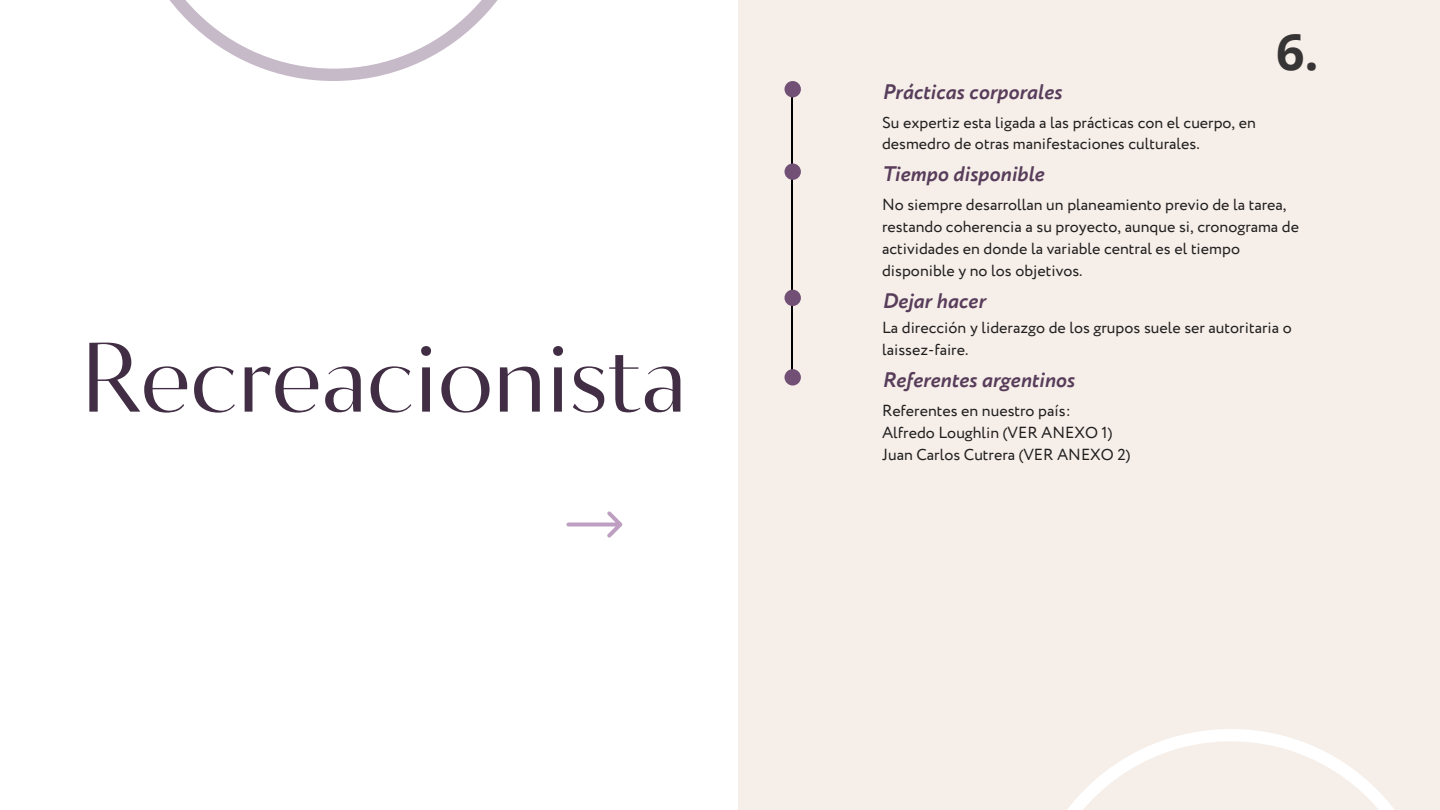
<style>
.page{position:relative;width:1440px;height:810px;background:#f6eee8}
.page>*{position:absolute;margin:0;border:0;box-sizing:border-box;transform-origin:0 0}
.t1{font:98.3px "Circe Contrast";color:#412d44}
.t2{font:700 50px "Open Sans";color:#363434}
.t3{font:italic 700 21px "Circe";color:#583d5b}
.t4{font:16px/21.8px "Circe";color:#201f1f}
</style>
<div class="page">
<svg style="left:792px;top:97px;width:1px;height:272px"></svg>
<div style="left:784px;top:81px;width:17px;height:16px;background:#725076;border-radius:50%"></div>
<div style="left:784px;top:163px;width:17px;height:17px;background:#725076;border-radius:50%"></div>
<div style="left:784px;top:290px;width:17px;height:16px;background:#725076;border-radius:50%"></div>
<div style="left:0;top:0;width:738px;height:810px;background:#fff"></div>
<svg style="left:1067px;top:729px;width:328px;height:81px"></svg>
<svg style="left:169px;top:0;width:329px;height:81px"></svg>
<svg style="left:566px;top:511px;width:57px;height:26px"></svg>
<div style="left:784px;top:369px;width:17px;height:17px;background:#725076;border-radius:50%"></div>
<h1 class="t1" style="left:81px;top:321px;width:607px">Recreacionista</h1>
<p class="t2" style="left:1276px;top:17px;width:44px">6.</p>
<p class="t3" style="left:882px;top:78px;width:181px">Prácticas corporales</p>
<h2 class="t4" style="left:882px;top:112px;width:375px">Su expertiz esta ligada a las prácticas con el cuerpo, en desmedro de otras manifestaciones culturales.</h2>
<h3 class="t3" style="left:882px;top:160px;width:164px">Tiempo disponible</h3>
<p class="t4" style="left:882px;top:195px;width:419px">No siempre desarrollan un planeamiento previo de la tarea, restando coherencia a su proyecto, aunque si, cronograma de actividades en donde la variable central es el tiempo disponible y no los objetivos.</p>
<h3 class="t3" style="left:882px;top:286px;width:105px">Dejar hacer</h3>
<p class="t4" style="left:882px;top:318px;width:411px">La dirección y liderazgo de los grupos suele ser autoritaria o laissez-faire.</p>
<h3 class="t3" style="left:882px;top:366px;width:194px">Referentes argentinos</h3>
<p class="t4" style="left:882px;top:401px;width:190px">Referentes en nuestro país:</p>
<h3 class="t4" style="left:882px;top:423px;width:232px">Alfredo Loughlin (VER ANEXO 1)</h3>
<p class="t4" style="left:882px;top:444px;width:250px">Juan Carlos Cutrera (VER ANEXO 2)</p>
</div>
